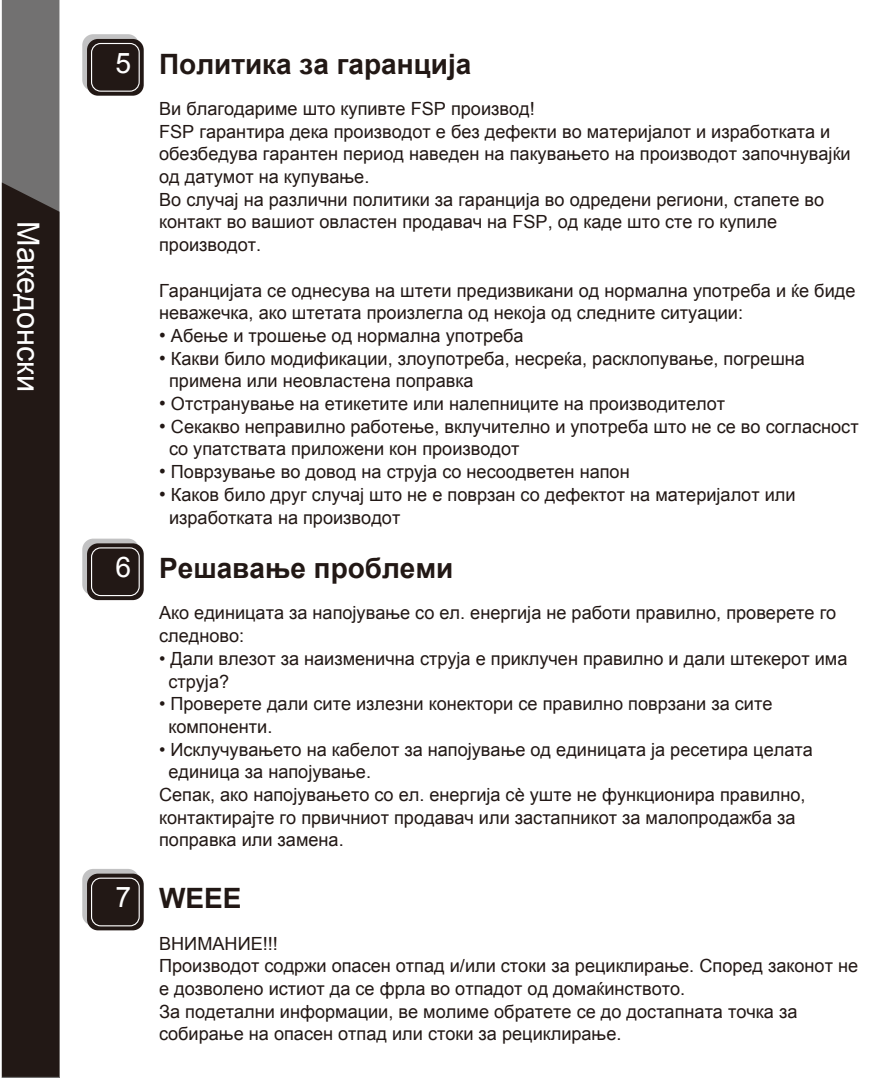
<style>
.page{position:relative;width:893px;height:1078px;background:#fff}
.page>*{position:absolute;margin:0;border:0;box-sizing:border-box;transform-origin:0 0}
.t1{font:30.8px "Arial";color:#fff}
.t2{font:28.4px "Arial";color:#fff}
.t3{font:700 28px "Arial";color:#221815}
.t4{font:18px/22.8px "Arial";color:#221815}
.s1{font-size:19.2px}
</style>
<div class="page">
<div style="left:2px;top:0;width:57px;height:1077px;background:#727171"></div>
<div style="left:2px;top:182px;width:57px;height:894px;background:#221815"></div>
<div style="left:82px;top:34px;width:57px;height:57px;background:#c2c2c3;border-radius:11px"></div>
<div style="left:87px;top:39px;width:57px;height:57px;background:#221815;border-radius:11px"></div>
<div style="left:91px;top:43px;width:49px;height:49px;border:1px solid #fff;border-radius:9px"></div>
<div style="left:82px;top:538px;width:57px;height:57px;background:#c2c2c3;border-radius:11px"></div>
<div style="left:87px;top:543px;width:57px;height:57px;background:#221815;border-radius:11px"></div>
<div style="left:91px;top:547px;width:49px;height:49px;border:1px solid #fff;border-radius:9px"></div>
<svg style="left:82px;top:868px;width:57px;height:57px"></svg>
<div style="left:87px;top:873px;width:57px;height:57px;background:#221815;border-radius:11px"></div>
<div style="left:91px;top:877px;width:49px;height:49px;border:1px solid #fff;border-radius:9px"></div>
<h1 class="t1" style="left:48px;top:221px;width:172px;rotate:90deg">Македонски</h1>
<h2 class="t2" style="left:116px;top:44px;width:17px">5</h2>
<h3 class="t3" style="left:159px;top:45px;width:314px">Политика за гаранција</h3>
<p class="t4" style="left:159px;top:97px;width:693px">Ви благодариме што купивте FSP производ!<br>FSP гарантира дека производот е без дефекти во материјалот и изработката и обезбедува гарантен период наведен на пакувањето на производот започнувајќи од датумот на купување.<br>Во случај на различни политики за гаранција во одредени региони, стапете во контакт во вашиот овластен продавач на FSP, од каде што сте го купиле производот.</p>
<p class="t4" style="left:159px;top:279px;width:698px">Гаранцијата се однесува на штети предизвикани од нормална употреба и ќе биде неважечка, ако штетата произлегла од некоја од следните ситуации:</p>
<p class="t4" style="left:159px;top:324px;width:366px"><span class="s1">•</span> Абење и трошење од нормална употреба</p>
<p class="t4" style="left:169px;top:347px;width:637px;text-indent:-10px"><span class="s1">•</span> Какви било модификации, злоупотреба, несреќа, расклопување, погрешна примена или неовластена поправка</p>
<p class="t4" style="left:159px;top:392px;width:568px"><span class="s1">•</span> Отстранување на етикетите или налепниците на производителот</p>
<p class="t4" style="left:169px;top:415px;width:691px;text-indent:-10px"><span class="s1">•</span> Секакво неправилно работење, вклучително и употреба што не се во согласност со упатствата приложени кон производот</p>
<p class="t4" style="left:159px;top:460px;width:472px"><span class="s1">•</span> Поврзување во довод на струја со несоодветен напон</p>
<p class="t4" style="left:169px;top:483px;width:628px;text-indent:-10px"><span class="s1">•</span> Каков било друг случај што не е поврзан со дефектот на материјалот или изработката на производот</p>
<h2 class="t2" style="left:116px;top:548px;width:17px">6</h2>
<h3 class="t3" style="left:159px;top:549px;width:296px">Решавање проблеми</h3>
<p class="t4" style="left:159px;top:601px;width:679px">Ако единицата за напојување со ел. енергија не работи правилно, проверете го следново:</p>
<p class="t4" style="left:168px;top:647px;width:680px;text-indent:-9px">• Дали влезот за наизменична струја е приклучен правилно и дали штекерот има струја?</p>
<p class="t4" style="left:168px;top:692px;width:606px;text-indent:-9px">• Проверете дали сите излезни конектори се правилно поврзани за сите компоненти.</p>
<p class="t4" style="left:159px;top:737px;width:655px">• Исклучувањето на кабелот за напојување од единицата ја ресетира целата</p>
<p class="t4" style="left:168px;top:760px;width:204px">единица за напојување.</p>
<p class="t4" style="left:159px;top:783px;width:648px">Сепак, ако напојувањето со ел. енергија сè уште не функционира правилно,</p>
<p class="t4" style="left:159px;top:806px;width:638px">контактирајте го првичниот продавач или застапникот за малопродажба за</p>
<p class="t4" style="left:159px;top:828px;width:186px">поправка или замена.</p>
<h2 class="t2" style="left:116px;top:878px;width:17px">7</h2>
<h3 class="t3" style="left:159px;top:879px;width:84px">WEEE</h3>
<p class="t4" style="left:159px;top:931px;width:701px">ВНИМАНИЕ!!!<br>Производот содржи опасен отпад и/или стоки за рециклирање. Според законот не е дозволено истиот да се фрла во отпадот од домаќинството.<br>За подетални информации, ве молиме обратете се до достапната точка за собирање на опасен отпад или стоки за рециклирање.</p>
</div>
